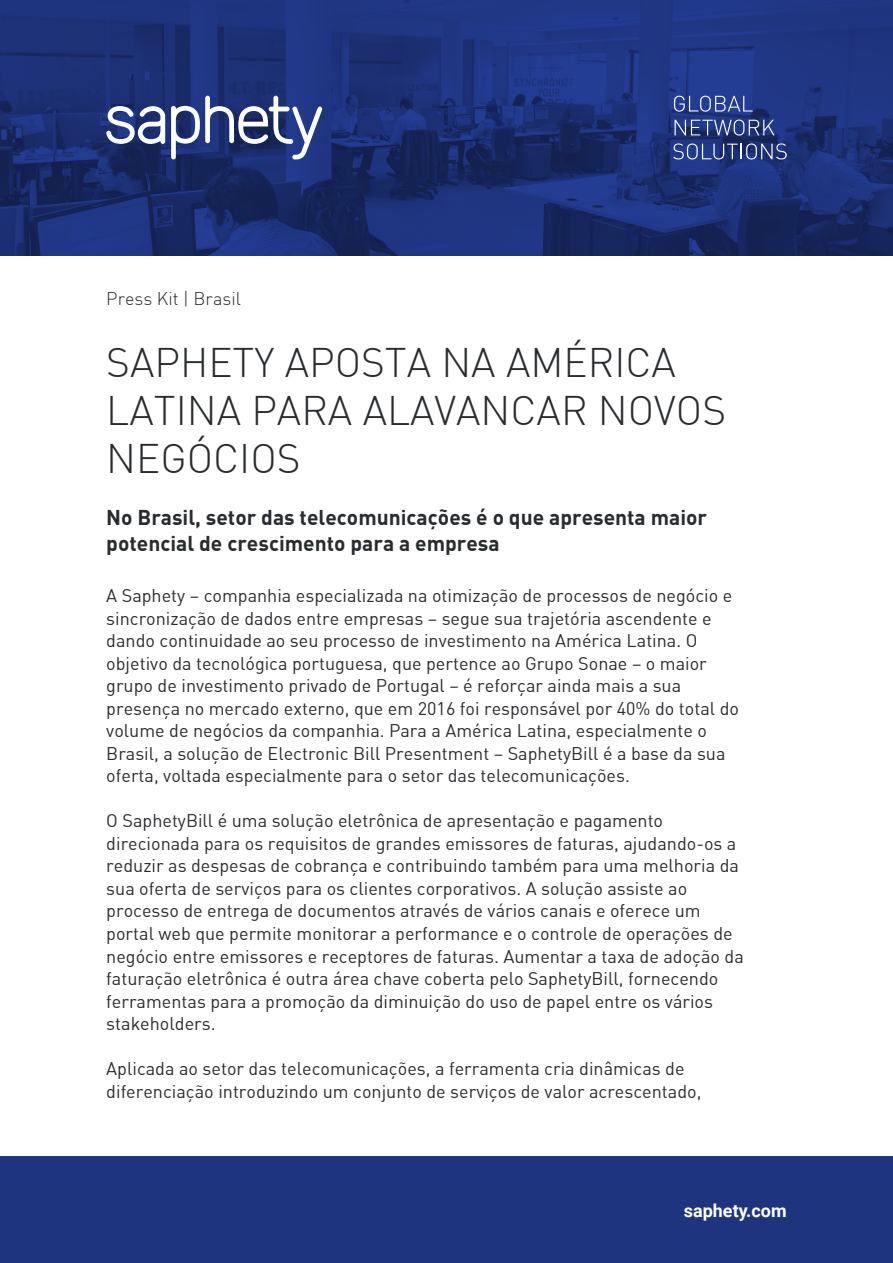
<style>
.page{position:relative;width:893px;height:1263px;background:#fff}
.page>*{position:absolute;margin:0;border:0;box-sizing:border-box;transform-origin:0 0}
.t1{font:300 40.5px/48px "DIN Light";color:#292c2f}
.t2{font:21px/25.5px "DIN Bold";color:#292c2f}
.t3{font:18px/22.5px "DIN Regular";color:#292c2f}
.t4{font:300 18px "DIN Light";color:#292c2f}
.t5{font:700 18px "Roboto";color:#fff}
</style>
<div class="page">
<img style="left:0;top:0;width:893px;height:255px">
<svg style="left:106px;top:106px;width:59px;height:38px"></svg>
<svg style="left:171px;top:96px;width:151px;height:63px"></svg>
<svg style="left:674px;top:96px;width:79px;height:16px"></svg>
<svg style="left:675px;top:120px;width:100px;height:16px;background:#4b5c96"></svg>
<svg style="left:673px;top:143px;width:114px;height:16px;background:#485994"></svg>
<div style="left:0;top:1157px;width:893px;height:106px;background:#1f347f"></div>
<p class="t4" style="left:106px;top:287px;width:136px">Press Kit | Brasil</p>
<h1 class="t1" style="left:106px;top:337px;width:621px">SAPHETY APOSTA NA AMÉRICA<br>LATINA PARA ALAVANCAR NOVOS<br>NEGÓCIOS</h1>
<p class="t2" style="left:106px;top:504px;width:602px">No Brasil, setor das telecomunicações é o que apresenta maior potencial de crescimento para a empresa</p>
<p class="t3" style="left:106px;top:584px;width:634px">A Saphety – companhia especializada na otimização de processos de negócio e sincronização de dados entre empresas – segue sua trajetória ascendente e dando continuidade ao seu processo de investimento na América Latina. O objetivo da tecnológica portuguesa, que pertence ao Grupo Sonae – o maior grupo de investimento privado de Portugal – é reforçar ainda mais a sua presença no mercado externo, que em 2016 foi responsável por 40% do total do volume de negócios da companhia. Para a América Latina, especialmente o Brasil, a solução de Electronic Bill Presentment – SaphetyBill é a base da sua oferta, voltada especialmente para o setor das telecomunicações.</p>
<p class="t3" style="left:106px;top:809px;width:639px">O SaphetyBill é uma solução eletrônica de apresentação e pagamento direcionada para os requisitos de grandes emissores de faturas, ajudando-os a reduzir as despesas de cobrança e contribuindo também para uma melhoria da sua oferta de serviços para os clientes corporativos. A solução assiste ao processo de entrega de documentos através de vários canais e oferece um portal web que permite monitorar a performance e o controle de operações de negócio entre emissores e receptores de faturas. Aumentar a taxa de adoção da faturação eletrônica é outra área chave coberta pelo SaphetyBill, fornecendo ferramentas para a promoção da diminuição do uso de papel entre os vários stakeholders.</p>
<p class="t3" style="left:106px;top:1057px;width:597px">Aplicada ao setor das telecomunicações, a ferramenta cria dinâmicas de diferenciação introduzindo um conjunto de serviços de valor acrescentado,</p>
<p class="t5" style="left:684px;top:1198px;width:104px">saphety.com</p>
</div>
